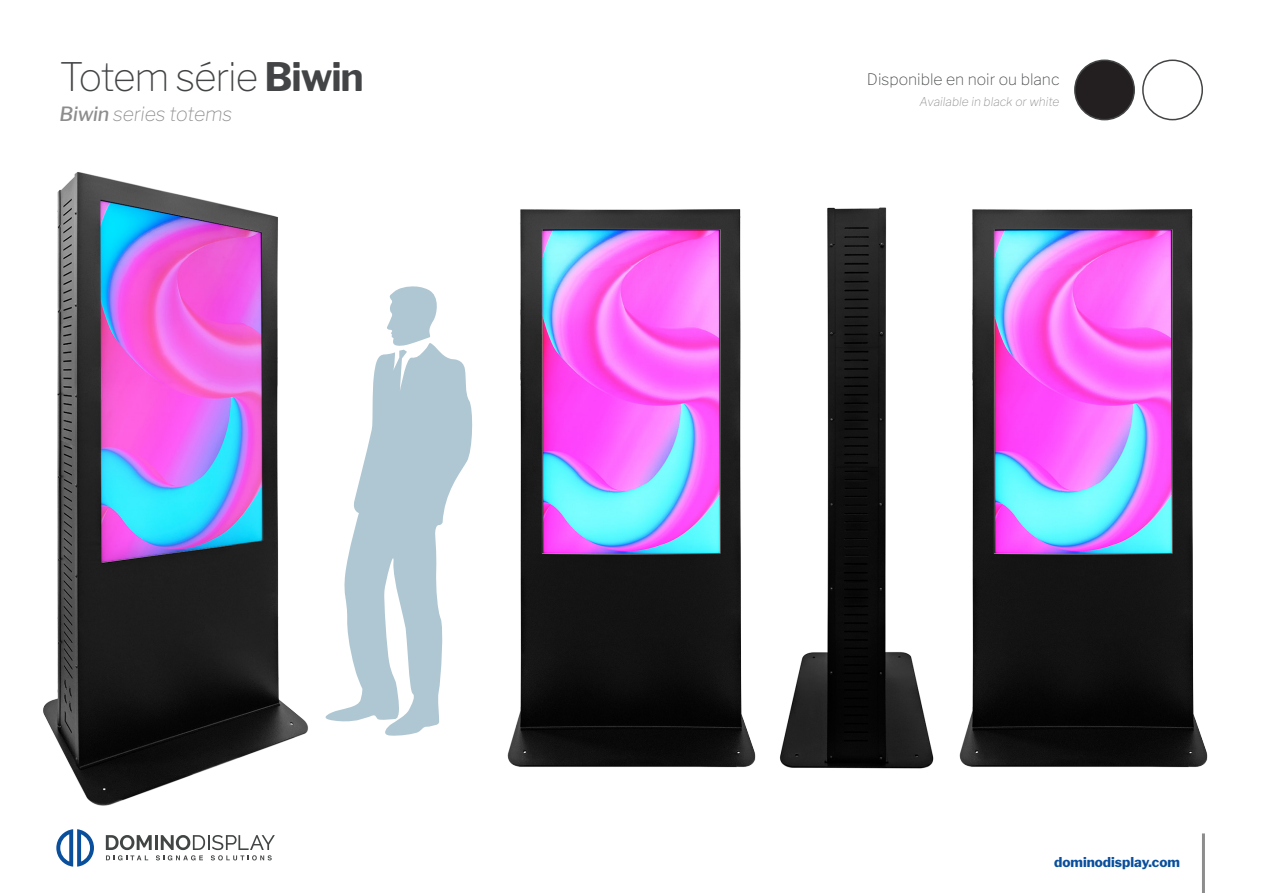
<style>
.page{position:relative;width:1263px;height:893px;background:#fff}
.page>*{position:absolute;margin:0;border:0;box-sizing:border-box;transform-origin:0 0}
.t1{font:100 39px "Libre Franklin";letter-spacing:-.03em;color:#424445}
.t2{font:italic 100 19.5px "Libre Franklin";letter-spacing:-.01em;color:#8e8d8d}
.t3{font:100 15.75px "Libre Franklin";color:#424445}
.t4{font:800 13.5px "Libre Franklin";color:#0a4f9c}
.t5{font:italic 100 12px "Libre Franklin";color:#8e8d8d}
.s1{font-weight:700}
.s2{font-weight:500}
</style>
<div class="page">
<svg style="left:56px;top:829px;width:38px;height:38px"></svg>
<svg style="left:106px;top:835px;width:169px;height:25px"></svg>
<hr style="left:1202px;top:833px;width:3px;height:60px;background:#8e8d8d">
<img style="left:507px;top:209px;width:249px;height:559px">
<img style="left:959px;top:209px;width:249px;height:559px">
<img style="left:780px;top:207px;width:154px;height:562px">
<img style="left:43px;top:172px;width:265px;height:634px">
<svg style="left:325px;top:346px;width:148px;height:390px;fill:#afc7d2"></svg>
<svg style="left:387px;top:286px;width:50px;height:60px"></svg>
<div style="left:1075px;top:60px;width:59px;height:60px;background:#231f20;border-radius:50%"></div>
<div style="left:1074px;top:60px;width:61px;height:60px;border:2px solid #424445;border-radius:50%"></div>
<div style="left:1142px;top:60px;width:61px;height:60px;border:2px solid #424445;border-radius:50%"></div>
<p class="t1" style="left:60px;top:53px;width:306px">Totem série <span class="s1">Biwin</span></p>
<p class="t2" style="left:60px;top:102px;width:174px"><span class="s2">Biwin</span> series totems</p>
<p class="t3" style="left:867px;top:70px;width:194px">Disponible en noir ou blanc</p>
<p class="t5" style="left:919px;top:95px;width:141px">Available in black or white</p>
<p class="t4" style="left:1054px;top:854px;width:127px">dominodisplay.com</p>
</div>
